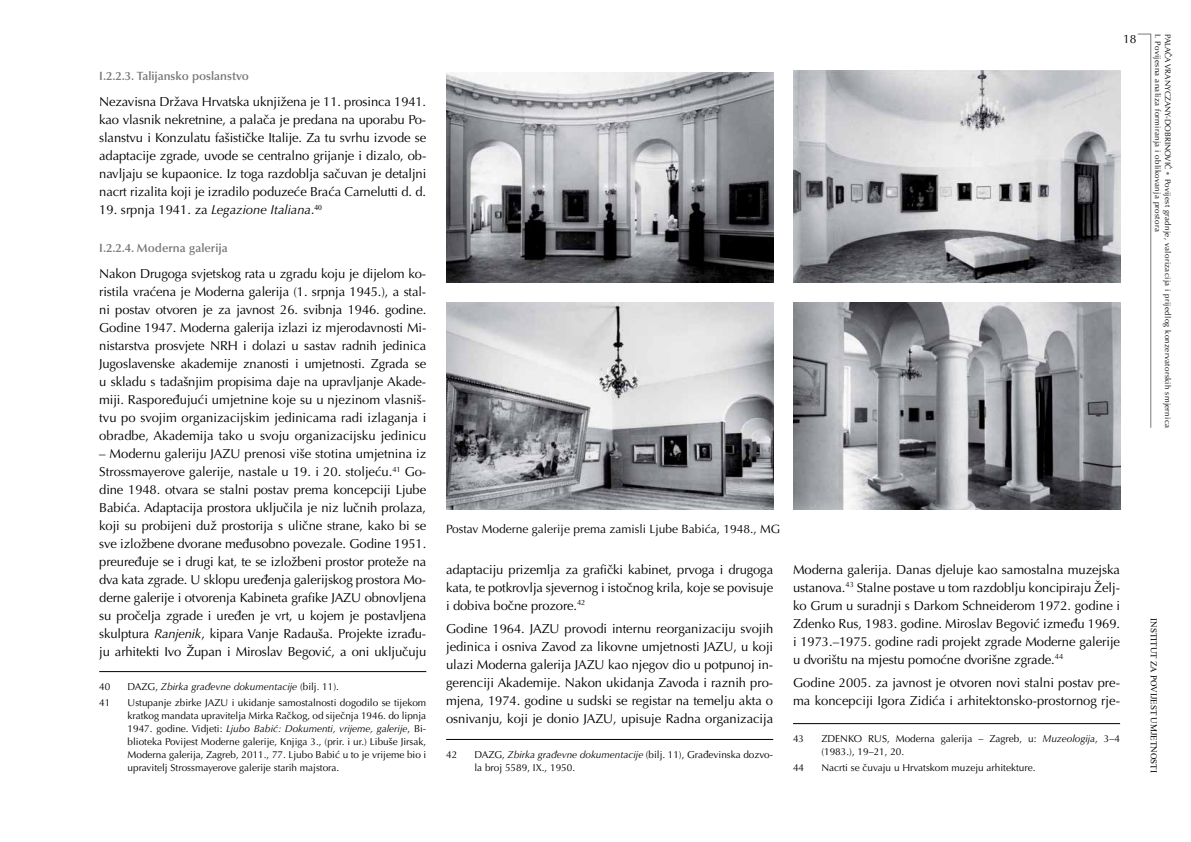
<style>
.page{position:relative;width:1191px;height:842px;background:#fff}
.page>*{position:absolute;margin:0;border:0;box-sizing:border-box;transform-origin:0 0}
.t1{font:13px/18px "Optima LT Pro";letter-spacing:-.005em;color:#000;text-align:justify}
.t2{font:italic 13px "Optima LT Pro";color:#000}
.t3{font:12px "Optima LT Pro";color:#000}
.t4{font:600 12px "Optima LT Pro";color:#7a7877}
.t5{font:10px/13px "Optima LT Pro";color:#000}
.t6{font:italic 10px "Optima LT Pro";color:#000}
.t7{font:9px "Times New Roman";color:#000}
.t8{font:8px/9.8px "Optima LT Pro";letter-spacing:.04em;color:#000}
.s1{font-style:normal}
.s2{font-family:"Times New Roman";font-style:normal}
.s3{font-style:italic}
.s4{color:#7a7877}
</style>
<div class="page">
<hr style="left:1150px;top:34px;width:1px;height:394px;background:#7a7877">
<svg style="left:1137px;top:34px;width:13px;height:1px"></svg>
<hr style="left:99px;top:671px;width:327px;height:1px;background:#000">
<hr style="left:446px;top:739px;width:327px;height:1px;background:#000">
<hr style="left:793px;top:723px;width:327px;height:1px;background:#000">
<img style="left:446px;top:73px;width:327px;height:210px">
<img style="left:446px;top:303px;width:327px;height:207px">
<img style="left:793px;top:71px;width:327px;height:212px">
<img style="left:793px;top:303px;width:327px;height:207px">
<p class="t4" style="left:99px;top:68px;width:151px">I.2.2.3. Talijansko poslanstvo</p>
<p class="t1" style="left:99px;top:93px;width:328px">Nezavisna Država Hrvatska uknjižena je 11. prosinca 1941. kao vlasnik nekretnine, a palača je predana na uporabu Po&shy;slanstvu i Konzulatu fašističke Italije. Za tu svrhu izvode se adaptacije zgrade, uvode se centralno grijanje i dizalo, ob&shy;navljaju se kupaonice. Iz toga razdoblja sačuvan je detaljni nacrt rizalita koji je izradilo poduzeće Braća Carnelutti d. d.</p>
<p class="t2" style="left:99px;top:202px;width:224px"><span class="s1">19. srpnja 1941. za</span> Legazione Italiana<span class="s2">.</span><sup>40</sup></p>
<p class="t4" style="left:99px;top:240px;width:130px">I.2.2.4. Moderna galerija</p>
<p class="t1" style="left:99px;top:265px;width:328px">Nakon Drugoga svjetskog rata u zgradu koju je dijelom ko&shy;ristila vraćena je Moderna galerija (1. srpnja 1945.), a stal&shy;ni postav otvoren je za javnost 26. svibnja 1946. godine.<br>Godine 1947. Moderna galerija izlazi iz mjerodavnosti Mi&shy;nistarstva prosvjete NRH i dolazi u sastav radnih jedinica Jugoslavenske akademije znanosti i umjetnosti. Zgrada se u skladu s tadašnjim propisima daje na upravljanje Akade&shy;miji. Raspoređujući umjetnine koje su u njezinom vlasniš&shy;tvu po svojim organizacijskim jedinicama radi izlaganja i obradbe, Akademija tako u svoju organizacijsku jedinicu</p>
<p class="t1" style="left:99px;top:445px;width:328px">– Modernu galeriju JAZU prenosi više stotina umjetnina iz Strossmayerove galerije, nastale u 19. i 20. stoljeću.<sup>41</sup> Go&shy;dine 1948. otvara se stalni postav prema koncepciji Ljube Babića. Adaptacija prostora uključila je niz lučnih prolaza, koji su probijeni duž prostorija s ulične strane, kako bi se sve izložbene dvorane međusobno povezale. Godine 1951. preuređuje se i drugi kat, te se izložbeni prostor proteže na dva kata zgrade. U sklopu uređenja galerijskog prostora Mo&shy;derne galerije i otvorenja Kabineta grafike JAZU obnovljena su pročelja zgrade i uređen je vrt, u kojem je postavljena skulptura <span class="s3">Ranjenik</span>, kipara Vanje Radauša. Projekte izrađu&shy;ju arhitekti Ivo Župan i Miroslav Begović, a oni uključuju</p>
<p class="t5" style="left:99px;top:680px;width:13px">40</p>
<p class="t6" style="left:128px;top:681px;width:213px"><span class="s1">DAZG,</span> Zbirka građevne dokumentacije <span class="s1">(bilj. 11).</span></p>
<p class="t5" style="left:99px;top:696px;width:13px">41</p>
<p class="t5" style="left:128px;top:696px;width:300px;text-align:justify">Ustupanje zbirke JAZU i ukidanje samostalnosti dogodilo se tijekom kratkog mandata upravitelja Mirka Račkog, od siječnja 1946. do lipnja 1947. godine. Vidjeti: <span class="s3">Ljubo Babić: Dokumenti, vrijeme, galerije</span>, Bi&shy;blioteka Povijest Moderne galerije, Knjiga 3., (prir. i ur.) Libuše Jirsak, Moderna galerija, Zagreb, 2011., 77. Ljubo Babić u to je vrijeme bio i upravitelj Strossmayerove galerije starih majstora.</p>
<p class="t3" style="left:1123px;top:31px;width:15px">18</p>
<p class="t8" style="left:1172px;top:34px;width:396px;rotate:90deg">PALAČA VRANYCZANY-DOBRINOVIĆ <span class="s4">•</span> Povijest gradnje, valorizacija i prijedlog konzervatorskih smjernica<br>I. Povijesna analiza formiranja i oblikovanja prostora</p>
<p class="t3" style="left:446px;top:521px;width:335px">Postav Moderne galerije prema zamisli Ljube Babića, 1948., MG</p>
<p class="t1" style="left:446px;top:560px;width:328px">adaptaciju prizemlja za grafički kabinet, prvoga i drugoga kata, te potkrovlja sjevernog i istočnog krila, koje se povisuje i dobiva bočne prozore.<sup>42</sup></p>
<p class="t1" style="left:446px;top:620px;width:328px">Godine 1964. JAZU provodi internu reorganizaciju svojih jedinica i osniva Zavod za likovne umjetnosti JAZU, u koji ulazi Moderna galerija JAZU kao njegov dio u potpunoj in&shy;gerenciji Akademije. Nakon ukidanja Zavoda i raznih pro&shy;mjena, 1974. godine u sudski se registar na temelju akta o osnivanju, koji je donio JAZU, upisuje Radna organizacija</p>
<p class="t5" style="left:446px;top:748px;width:13px">42</p>
<p class="t5" style="left:474px;top:748px;width:300px">DAZG, <span class="s3">Zbirka građevne dokumentacije</span> (bilj. 11), Građevinska dozvo&shy;la broj 5589, IX., 1950.</p>
<p class="t1" style="left:793px;top:560px;width:328px">Moderna galerija. Danas djeluje kao samostalna muzejska ustanova.<sup>43</sup> Stalne postave u tom razdoblju koncipiraju Želj&shy;ko Grum u suradnji s Darkom Schneiderom 1972. godine i Zdenko Rus, 1983. godine. Miroslav Begović između 1969. i 1973.–1975. godine radi projekt zgrade Moderne galerije u dvorištu na mjestu pomoćne dvorišne zgrade.<sup>44</sup></p>
<p class="t1" style="left:793px;top:674px;width:328px">Godine 2005. za javnost je otvoren novi stalni postav pre&shy;ma koncepciji Igora Zidića i arhitektonsko-prostornog rje-</p>
<p class="t5" style="left:793px;top:732px;width:13px">43</p>
<p class="t5" style="left:821px;top:732px;width:300px">ZDENKO RUS, Moderna galerija – Zagreb, u: <span class="s3">Muzeologija</span>, 3–4 (1983.), 19–21, 20.</p>
<p class="t5" style="left:793px;top:761px;width:13px">44</p>
<p class="t5" style="left:821px;top:761px;width:216px">Nacrti se čuvaju u Hrvatskom muzeju arhitekture.</p>
<p class="t7" style="left:1160px;top:618px;width:156px;rotate:90deg">INSTITUT ZA POVIJEST UMJETNOSTI</p>
</div>
